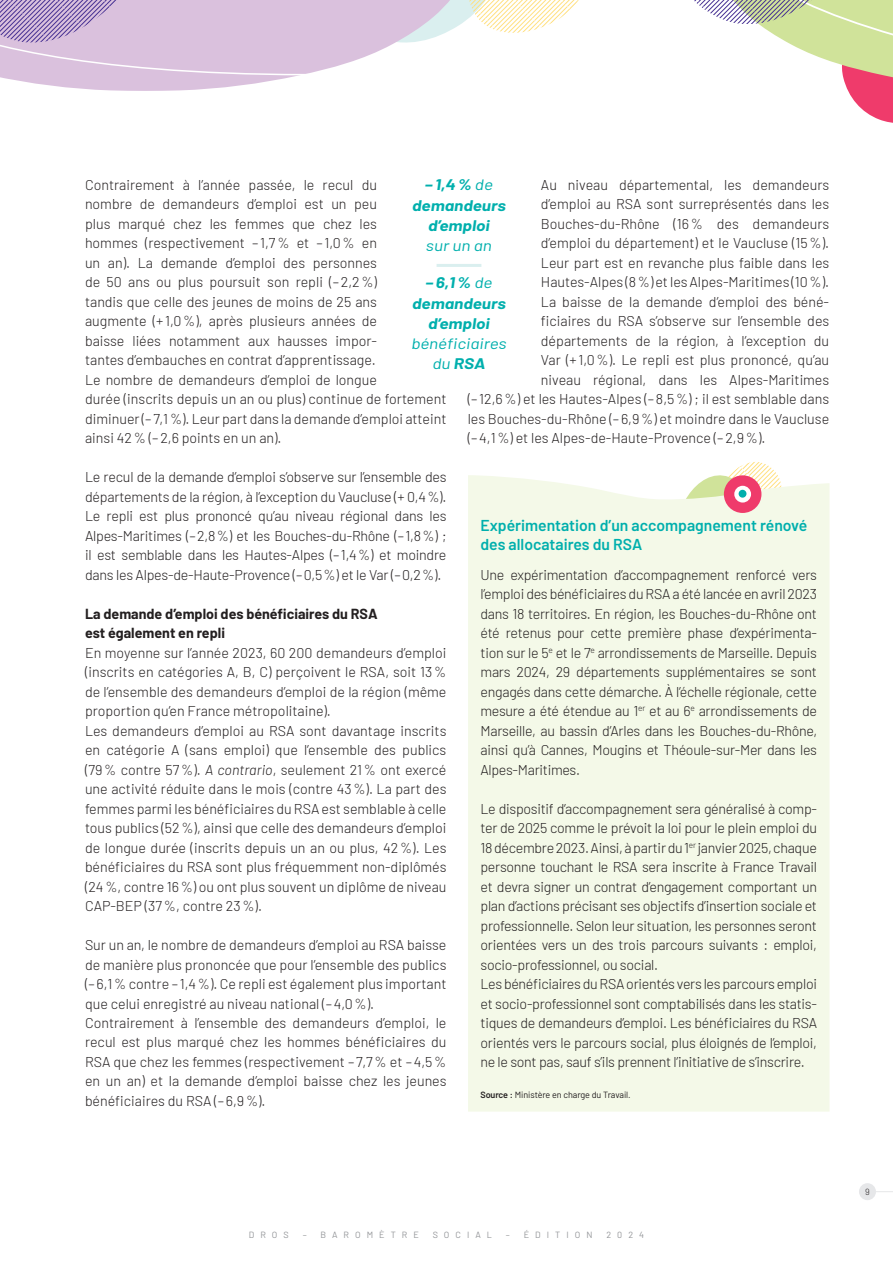
<style>
.page{position:relative;width:893px;height:1263px;background:#fff}
.page>*{position:absolute;margin:0;border:0;box-sizing:border-box;transform-origin:0 0}
.t1{font:600 15.75px/19.5px "Barlow";color:#00afad}
.t2{font:italic 700 15px/20.2px "Barlow";color:#00afad;text-align:center;scale:1.15 1}
.t3{font:italic 15px/20.2px "Barlow";color:#00afad;text-align:center;scale:1.15 1}
.t4{font:300 14.25px/19.5px "Barlow";color:#231f20}
.t5{font:300 14.25px/19.5px "Barlow";letter-spacing:-.02em;color:#231f20}
.t6{font:700 14.25px/19.5px "Barlow";color:#231f20}
.t7{font:9px "Barlow";letter-spacing:-.01em;color:#231f20}
.t8{font:9px "Barlow";letter-spacing:.67em;color:#939598}
.t9{font:300 9px "Barlow";color:#231f20}
.s1{font-style:italic}
.s2{font-weight:400}
.s3{font-weight:700}
.s4{font-weight:600}
</style>
<div class="page">
<svg style="left:763px;top:0;width:130px;height:123px"></svg>
<svg style="left:694px;top:0;width:161px;height:27px;fill:#d0e39a"></svg>
<svg style="left:505px;top:0;width:74px;height:33px"></svg>
<svg style="left:0;top:0;width:505px;height:91px"></svg>
<svg style="left:876px;top:1191px;width:17px;height:1px"></svg>
<div style="left:859px;top:1183px;width:17px;height:17px;background:#e6e7e9;border-radius:50%"></div>
<hr style="left:437px;top:264px;width:44px;height:3px;background:#daefef">
<div style="left:468px;top:475px;width:361px;height:636px;background:#f4f9e8"></div>
<svg style="left:675px;top:462px;width:122px;height:145px;background:#f4efe0"></svg>
<div style="left:739px;top:490px;width:7px;height:8px;background:#00afad;border-radius:50%"></div>
<p class="t4" style="left:85px;top:174px;width:363px">Contrairement à l’année passée, le recul du<br>nombre de demandeurs d’emploi est un peu<br>plus marqué chez les femmes que chez les<br>hommes (respectivement – 1,7% et – 1,0% en<br>un an). La demande d’emploi des personnes<br>de 50 ans ou plus poursuit son repli (–2,2%)<br>tandis que celle des jeunes de moins de 25 ans<br>augmente (+1,0%), après plusieurs années de<br>baisse liées notamment aux hausses impor-<br>tantes d’embauches en contrat d’apprentissage.<br>Le nombre de demandeurs d’emploi de longue<br>durée (inscrits depuis un an ou plus) continue de fortement diminuer (– 7,1%). Leur part dans la demande d’emploi atteint ainsi 42% (–2,6 points en un an).</p>
<p class="t4" style="left:85px;top:466px;width:363px;text-align:justify">Le recul de la demande d’emploi s’observe sur l’ensemble des départements de la région, à l’exception du Vaucluse (+ 0,4%).<br>Le repli est plus prononcé qu’au niveau régional dans les Alpes-Maritimes (–2,8%) et les Bouches-du-Rhône (–1,8%) ; il est semblable dans les Hautes-Alpes (–1,4%) et moindre dans les Alpes-de-Haute-Provence (–0,5%) et le Var (–0,2%).</p>
<p class="t6" style="left:85px;top:602px;width:294px">La demande d’emploi des bénéficiaires du RSA est également en repli</p>
<p class="t4" style="left:85px;top:642px;width:363px">En moyenne sur l’année 2023, 60 200 demandeurs d’emploi (inscrits en catégories A, B, C) perçoivent le RSA, soit 13% de l’ensemble des demandeurs d’emploi de la région (même proportion qu’en France métropolitaine).<br>Les demandeurs d’emploi au RSA sont davantage inscrits en catégorie A (sans emploi) que l’ensemble des publics (79% contre 57%). <span class="s1">A contrario</span>, seulement 21% ont exercé une activité réduite dans le mois (contre 43%). La part des femmes parmi les bénéficiaires du RSA est semblable à celle tous publics (52%), ainsi que celle des demandeurs d’emploi de longue durée (inscrits depuis un an ou plus, 42%). Les bénéficiaires du RSA sont plus fréquemment non-diplômés (24%, contre 16%) ou ont plus souvent un diplôme de niveau CAP-BEP (37%, contre 23%).</p>
<p class="t4" style="left:85px;top:934px;width:363px">Sur un an, le nombre de demandeurs d’emploi au RSA baisse de manière plus prononcée que pour l’ensemble des publics (–6,1% contre – 1,4%). Ce repli est également plus important que celui enregistré au niveau national (–4,0%).<br>Contrairement à l’ensemble des demandeurs d’emploi, le recul est plus marqué chez les hommes bénéficiaires du RSA que chez les femmes (respectivement – 7,7% et –4,5% en un an) et la demande d’emploi baisse chez les jeunes bénéficiaires du RSA (–6,9%).</p>
<p class="t4" style="left:541px;top:174px;width:290px">Au niveau départemental, les demandeurs</p>
<p class="t4" style="left:541px;top:193px;width:290px">d’emploi au RSA sont surreprésentés dans les</p>
<p class="t4" style="left:541px;top:213px;width:290px">Bouches-du-Rhône (16% des demandeurs</p>
<p class="t4" style="left:541px;top:232px;width:290px">d’emploi du département) et le Vaucluse (15%).</p>
<p class="t4" style="left:541px;top:252px;width:290px">Leur part est en revanche plus faible dans les</p>
<p class="t4" style="left:541px;top:271px;width:290px">Hautes-Alpes (8%) et les Alpes-Maritimes (10%).</p>
<p class="t4" style="left:541px;top:291px;width:290px">La baisse de la demande d’emploi des béné-</p>
<p class="t4" style="left:541px;top:310px;width:290px">ficiaires du RSA s’observe sur l’ensemble des</p>
<p class="t4" style="left:541px;top:330px;width:290px">départements de la région, à l’exception du</p>
<p class="t4" style="left:541px;top:349px;width:290px">Var (+1,0%). Le repli est plus prononcé, qu’au</p>
<p class="t4" style="left:541px;top:369px;width:290px">niveau régional, dans les Alpes-Maritimes</p>
<p class="t4" style="left:468px;top:388px;width:363px">(– 12,6%) et les Hautes-Alpes (–8,5%) ; il est semblable dans</p>
<p class="t4" style="left:468px;top:408px;width:363px">les Bouches-du-Rhône (–6,9%) et moindre dans le Vaucluse</p>
<p class="t4" style="left:468px;top:427px;width:299px">(–4,1%) et les Alpes-de-Haute-Provence (–2,9%).</p>
<p class="t2" style="left:412px;top:174px;width:83px">– 1,4% <span class="s2">de </span>demandeurs d’emploi</p>
<p class="t3" style="left:426px;top:234px;width:59px">sur un an</p>
<p class="t2" style="left:412px;top:272px;width:83px">–6,1% <span class="s2">de </span>demandeurs d’emploi</p>
<p class="t3" style="left:411px;top:332px;width:84px">bénéficiaires du <span class="s3">RSA</span></p>
<p class="t1" style="left:480px;top:514px;width:328px">Expérimentation d’un accompagnement rénové des allocataires du RSA</p>
<p class="t4" style="left:480px;top:564px;width:338px;text-align:justify">Une expérimentation d’accompagnement renforcé vers l’emploi des bénéficiaires du RSA a été lancée en avril 2023 dans 18 territoires. En région, les Bouches-du-Rhône ont été retenus pour cette première phase d’expérimenta&shy;tion sur le 5<sup>e</sup> et le 7<sup>e</sup> arrondissements de Marseille. Depuis mars 2024, 29 départements supplémentaires se sont engagés dans cette démarche. À l’échelle régionale, cette mesure a été étendue au 1<sup>er</sup> et au 6<sup>e</sup> arrondissements de Marseille, au bassin d’Arles dans les Bouches-du-Rhône, ainsi qu’à Cannes, Mougins et Théoule-sur-Mer dans les Alpes-Maritimes.</p>
<p class="t5" style="left:480px;top:798px;width:338px">Le dispositif d’accompagnement sera généralisé à comp&shy;ter de 2025 comme le prévoit la loi pour le plein emploi du 18 décembre 2023. Ainsi, à partir du 1<sup>er</sup> janvier 2025, chaque personne touchant le RSA sera inscrite à France Travail et devra signer un contrat d’engagement comportant un plan d’actions précisant ses objectifs d’insertion sociale et professionnelle. Selon leur situation, les personnes seront orientées vers un des trois parcours suivants : emploi, socio-professionnel, ou social.<br>Les bénéficiaires du RSA orientés vers les parcours emploi et socio-professionnel sont comptabilisés dans les statis&shy;tiques de demandeurs d’emploi. Les bénéficiaires du RSA orientés vers le parcours social, plus éloignés de l’emploi, ne le sont pas, sauf s’ils prennent l’initiative de s’inscrire.</p>
<p class="t7" style="left:480px;top:1088px;width:152px"><span class="s4">Source :</span> Ministère en charge du Travail.</p>
<p class="t8" style="left:249px;top:1228px;width:42px">DROS</p>
<p class="t8" style="left:303px;top:1228px;width:118px">– BAROMÈTRE</p>
<p class="t8" style="left:433px;top:1228px;width:61px">SOCIAL</p>
<p class="t8" style="left:506px;top:1228px;width:88px">– ÉDITION</p>
<p class="t8" style="left:606px;top:1228px;width:39px">2024</p>
<p class="t9" style="left:865px;top:1185px;width:6px">9</p>
</div>
